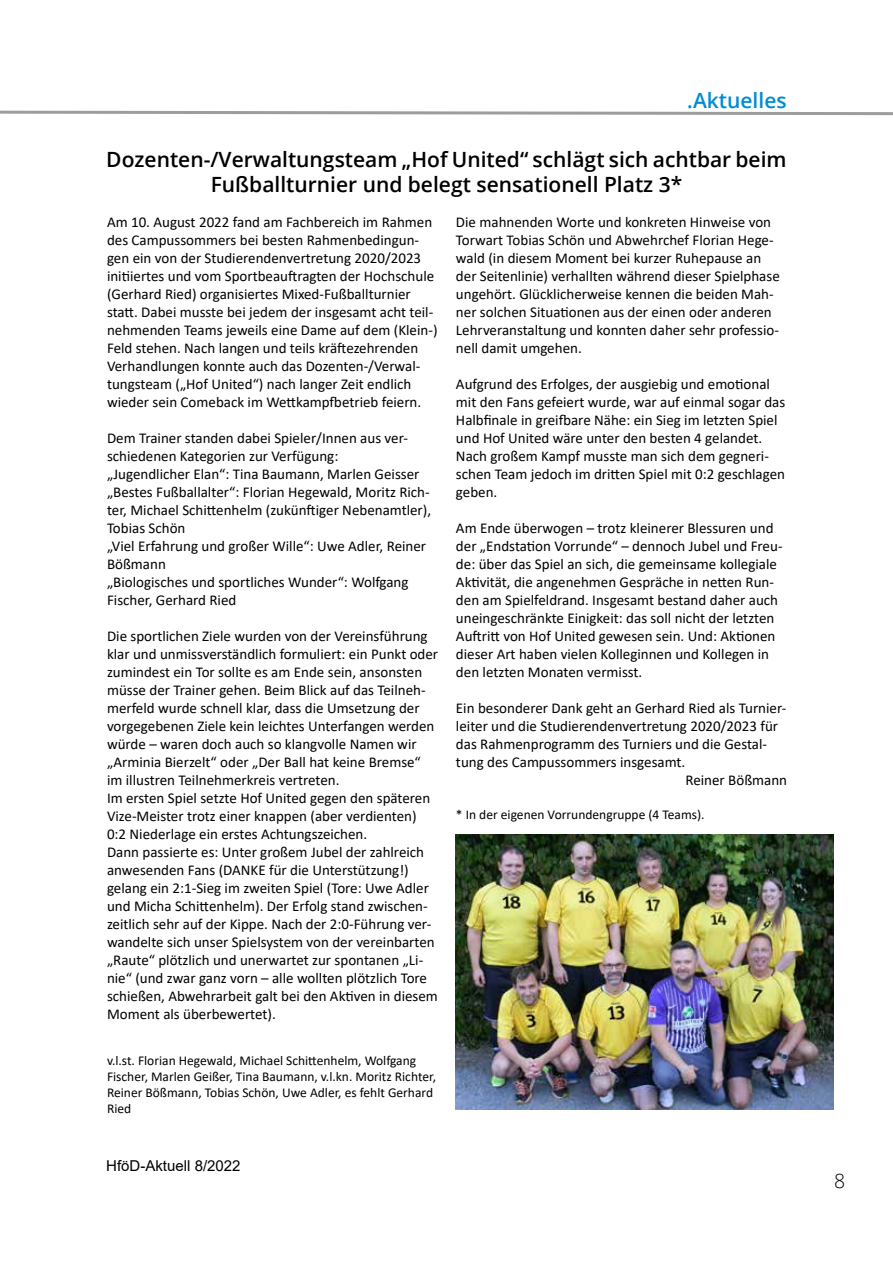
<style>
.page{position:relative;width:893px;height:1263px;background:#fff}
.page>*{position:absolute;margin:0;border:0;box-sizing:border-box;transform-origin:0 0}
.t1{font:600 21px/25.2px "Open Sans";color:#000;text-align:center}
.t2{font:600 21px "Open Sans";color:#008cd2}
.t3{font:300 19.5px "Open Sans";color:#000}
.t4{font:15px/18px "Calibri";color:#000}
.t5{font:15px "Arial";color:#000}
.t6{font:13.5px/16.2px "Calibri";color:#000}
</style>
<div class="page">
<svg style="left:0;top:110px;width:893px;height:6px"></svg>
<img style="left:456px;top:835px;width:377px;height:275px">
<h1 class="t2" style="left:687px;top:86px;width:101px">.Aktuelles</h1>
<h1 class="t1" style="left:106px;top:147px;width:682px">Dozenten-/Verwaltungsteam „Hof United“ schlägt sich achtbar beim<br>Fußballturnier und belegt sensationell Platz 3*</h1>
<p class="t4" style="left:107px;top:213px;width:332px">Am 10. August 2022 fand am Fachbereich im Rahmen des Campussommers bei besten Rahmenbedingun&shy;gen ein von der Studierendenvertretung 2020/2023 initiiertes und vom Sportbeauftragten der Hochschule (Gerhard Ried) organisiertes Mixed-Fußballturnier statt. Dabei musste bei jedem der insgesamt acht teil&shy;nehmenden Teams jeweils eine Dame auf dem (Klein-)<br>Feld stehen. Nach langen und teils kräftezehrenden Verhandlungen konnte auch das Dozenten-/Verwal&shy;tungsteam („Hof United“) nach langer Zeit endlich wieder sein Comeback im Wettkampfbetrieb feiern.</p>
<p class="t4" style="left:107px;top:429px;width:326px">Dem Trainer standen dabei Spieler/Innen aus ver&shy;schiedenen Kategorien zur Verfügung:<br>„Jugendlicher Elan“: Tina Baumann, Marlen Geisser „Bestes Fußballalter“: Florian Hegewald, Moritz Rich&shy;ter, Michael Schittenhelm (zukünftiger Nebenamtler), Tobias Schön<br>„Viel Erfahrung und großer Wille“: Uwe Adler, Reiner Bößmann<br>„Biologisches und sportliches Wunder“: Wolfgang Fischer, Gerhard Ried</p>
<p class="t4" style="left:107px;top:627px;width:333px">Die sportlichen Ziele wurden von der Vereinsführung klar und unmissverständlich formuliert: ein Punkt oder zumindest ein Tor sollte es am Ende sein, ansonsten müsse der Trainer gehen. Beim Blick auf das Teilneh&shy;merfeld wurde schnell klar, dass die Umsetzung der vorgegebenen Ziele kein leichtes Unterfangen werden würde – waren doch auch so klangvolle Namen wir „Arminia Bierzelt“ oder „Der Ball hat keine Bremse“ im illustren Teilnehmerkreis vertreten.<br>Im ersten Spiel setzte Hof United gegen den späteren Vize-Meister trotz einer knappen (aber verdienten)<br>0:2 Niederlage ein erstes Achtungszeichen.<br>Dann passierte es: Unter großem Jubel der zahlreich anwesenden Fans (DANKE für die Unterstützung!) gelang ein 2:1-Sieg im zweiten Spiel (Tore: Uwe Adler und Micha Schittenhelm). Der Erfolg stand zwischen&shy;zeitlich sehr auf der Kippe. Nach der 2:0-Führung ver&shy;wandelte sich unser Spielsystem von der vereinbarten „Raute“ plötzlich und unerwartet zur spontanen „Li&shy;nie“ (und zwar ganz vorn – alle wollten plötzlich Tore schießen, Abwehrarbeit galt bei den Aktiven in diesem Moment als überbewertet).</p>
<p class="t4" style="left:456px;top:213px;width:325px">Die mahnenden Worte und konkreten Hinweise von Torwart Tobias Schön und Abwehrchef Florian Hege&shy;wald (in diesem Moment bei kurzer Ruhepause an der Seitenlinie) verhallten während dieser Spielphase ungehört. Glücklicherweise kennen die beiden Mah&shy;ner solchen Situationen aus der einen oder anderen Lehrveranstaltung und konnten daher sehr professio&shy;nell damit umgehen.</p>
<p class="t4" style="left:456px;top:375px;width:331px">Aufgrund des Erfolges, der ausgiebig und emotional mit den Fans gefeiert wurde, war auf einmal sogar das Halbfinale in greifbare Nähe: ein Sieg im letzten Spiel und Hof United wäre unter den besten 4 gelandet.<br>Nach großem Kampf musste man sich dem gegneri&shy;schen Team jedoch im dritten Spiel mit 0:2 geschlagen geben.</p>
<p class="t4" style="left:456px;top:519px;width:328px">Am Ende überwogen – trotz kleinerer Blessuren und der „Endstation Vorrunde“ – dennoch Jubel und Freu&shy;de: über das Spiel an sich, die gemeinsame kollegiale Aktivität, die angenehmen Gespräche in netten Run&shy;den am Spielfeldrand. Insgesamt bestand daher auch uneingeschränkte Einigkeit: das soll nicht der letzten Auftritt von Hof United gewesen sein. Und: Aktionen dieser Art haben vielen Kolleginnen und Kollegen in den letzten Monaten vermisst.</p>
<p class="t4" style="left:456px;top:699px;width:332px">Ein besonderer Dank geht an Gerhard Ried als Turnier-</p>
<p class="t4" style="left:456px;top:717px;width:324px">leiter und die Studierendenvertretung 2020/2023 für</p>
<p class="t4" style="left:456px;top:735px;width:313px">das Rahmenprogramm des Turniers und die Gestal-</p>
<p class="t4" style="left:456px;top:753px;width:231px">tung des Campussommers insgesamt.</p>
<p class="t4" style="left:685px;top:771px;width:103px">Reiner Bößmann</p>
<p class="t6" style="left:456px;top:806px;width:250px">* In der eigenen Vorrundengruppe (4 Teams).</p>
<p class="t6" style="left:107px;top:1052px;width:331px">v.l.st. Florian Hegewald, Michael Schittenhelm, Wolfgang Fischer, Marlen Geißer, Tina Baumann, v.l.kn. Moritz Richter, Reiner Bößmann, Tobias Schön, Uwe Adler, es fehlt Gerhard Ried</p>
<p class="t5" style="left:106px;top:1156px;width:136px">HföD-Aktuell 8/2022</p>
<h2 class="t3" style="left:834px;top:1168px;width:13px">8</h2>
</div>
